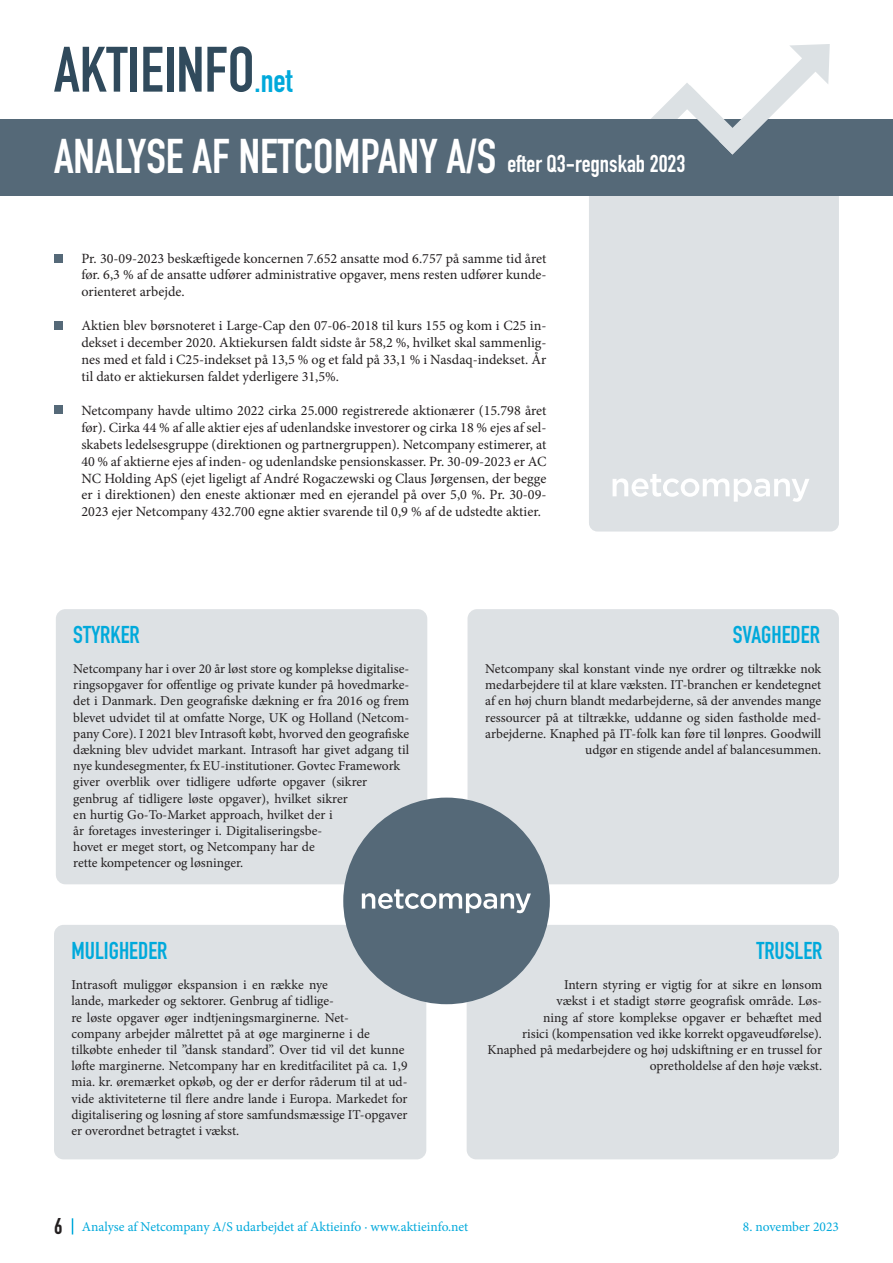
<style>
.page{position:relative;width:893px;height:1263px;background:#fff}
.page>*{position:absolute;margin:0;border:0;box-sizing:border-box;transform-origin:0 0}
.t1{font:700 63px "DIN Condensed";color:#304a5c}
.t2{font:700 48px "DIN Condensed";color:#fff}
.t3{font:700 24px "DIN Condensed";color:#00a9db}
.t4{font:700 24px "DIN Condensed";color:#fff}
.t5{font:700 22.5px "DIN Condensed";color:#231f20}
.t6{font:14.1px/17px "Minion Pro";color:#231f20;text-align:justify}
.t7{font:13.5px/16.2px "Minion Pro";color:#231f20}
.t8{font:13.5px "Minion Pro";color:#00a9db}
.s1{font-size:33px;color:#00a9db}
</style>
<div class="page">
<div style="left:589px;top:187px;width:250px;height:344px;background:#dde1e4;border-radius:9px"></div>
<div style="left:0;top:119px;width:893px;height:77px;background:#556978"></div>
<svg style="left:651px;top:44px;width:179px;height:111px"></svg>
<svg style="left:72px;top:1218px;width:1px;height:16px"></svg>
<svg style="left:613px;top:474px;width:196px;height:28px"></svg>
<div style="left:54px;top:254px;width:9px;height:9px;background:#556978"></div>
<div style="left:54px;top:321px;width:9px;height:9px;background:#556978"></div>
<div style="left:54px;top:406px;width:9px;height:8px;background:#556978"></div>
<div style="left:56px;top:609px;width:371px;height:275px;background:#dde1e4;border-radius:10px"></div>
<div style="left:467px;top:609px;width:372px;height:275px;background:#dde1e4;border-radius:10px"></div>
<div style="left:54px;top:925px;width:372px;height:234px;background:#dde1e4;border-radius:10px"></div>
<div style="left:467px;top:925px;width:372px;height:234px;background:#dde1e4;border-radius:10px"></div>
<div style="left:343px;top:798px;width:207px;height:206px;background:#556978;border-radius:50%"></div>
<svg style="left:362px;top:889px;width:169px;height:24px"></svg>
<p class="t1" style="left:54px;top:27px;width:240px">AKTIEINFO<span class="s1">.net</span></p>
<p class="t2" style="left:54px;top:124px;width:444px">ANALYSE AF NETCOMPANY A/S</p>
<p class="t4" style="left:507px;top:148px;width:180px">efter Q3-regnskab 2023</p>
<p class="t6" style="left:81px;top:250px;width:466px">Pr. 30-09-2023 beskæftigede koncernen 7.652 ansatte mod 6.757 på samme tid året før. 6,3 % af de ansatte udfører administrative opgaver, mens resten udfører kunde&shy;orienteret arbejde.</p>
<p class="t6" style="left:81px;top:317px;width:466px">Aktien blev børsnoteret i Large-Cap den 07-06-2018 til kurs 155 og kom i C25 in&shy;dekset i december 2020. Aktiekursen faldt sidste år 58,2 %, hvilket skal sammenlig&shy;nes med et fald i C25-indekset på 13,5 % og et fald på 33,1 % i Nasdaq-indekset. År til dato er aktiekursen faldet yderligere 31,5%.</p>
<p class="t6" style="left:81px;top:402px;width:466px">Netcompany havde ultimo 2022 cirka 25.000 registrerede aktionærer (15.798 året før). Cirka 44 % af alle aktier ejes af udenlandske investorer og cirka 18 % ejes af sel&shy;skabets ledelsesgruppe (direktionen og partnergruppen). Netcompany estimerer, at 40 % af aktierne ejes af inden- og udenlandske pensionskasser. Pr. 30-09-2023 er AC NC Holding ApS (ejet ligeligt af André Rogaczewski og Claus Jørgensen, der begge er i direktionen) den eneste aktionær med en ejerandel på over 5,0 %. Pr. 30-09- 2023 ejer Netcompany 432.700 egne aktier svarende til 0,9 % af de udstedte aktier.</p>
<p class="t3" style="left:73px;top:618px;width:68px">STYRKER</p>
<p class="t3" style="left:733px;top:619px;width:89px">SVAGHEDER</p>
<p class="t7" style="left:73px;top:661px;width:338px">Netcompany har i over 20 år løst store og komplekse digitalise&shy;ringsopgaver for offentlige og private kunder på hovedmarke&shy;det i Danmark. Den geografiske dækning er fra 2016 og frem blevet udvidet til at omfatte Norge, UK og Holland (Netcom&shy;pany Core). I 2021 blev Intrasoft købt, hvorved den geografiske dækning blev udvidet markant. Intrasoft har givet adgang til nye kundesegmenter, fx EU-institutioner. Govtec Framework giver overblik over tidligere udførte opgaver (sikrer genbrug af tidligere løste opgaver), hvilket sikrer<br>en hurtig Go-To-Market approach, hvilket der i<br>år foretages investeringer i. Digitaliseringsbe-<br>hovet er meget stort, og Netcompany har de<br>rette kompetencer og løsninger.</p>
<p class="t7" style="left:485px;top:661px;width:338px;text-align:right">Netcompany skal konstant vinde nye ordrer og tiltrække nok medarbejdere til at klare væksten. IT-branchen er kendetegnet af en høj churn blandt medarbejderne, så der anvendes mange ressourcer på at tiltrække, uddanne og siden fastholde med&shy;arbejderne. Knaphed på IT-folk kan føre til lønpres. Goodwill udgør en stigende andel af balancesummen.</p>
<p class="t3" style="left:71px;top:935px;width:97px">MULIGHEDER</p>
<p class="t3" style="left:756px;top:935px;width:68px">TRUSLER</p>
<p class="t7" style="left:71px;top:977px;width:338px">Intrasoft muliggør ekspansion i en række nye<br>lande, markeder og sektorer. Genbrug af tidlige-<br>re løste opgaver øger indtjeningsmarginerne. Net-<br>company arbejder målrettet på at øge marginerne i de tilkøbte enheder til ”dansk standard”. Over tid vil det kunne løfte marginerne. Netcompany har en kreditfacilitet på ca. 1,9 mia. kr. øremærket opkøb, og der er derfor råderum til at ud&shy;vide aktiviteterne til flere andre lande i Europa. Markedet for digitalisering og løsning af store samfundsmæssige IT-opgaver er overordnet betragtet i vækst.</p>
<p class="t7" style="left:488px;top:977px;width:336px;text-align:right">Intern styring er vigtig for at sikre en lønsom<br>vækst i et stadigt større geografisk område. Løs-<br>ning af store komplekse opgaver er behæftet med<br>risici (kompensation ved ikke korrekt opgaveudførelse).<br>Knaphed på medarbejdere og høj udskiftning er en trussel for opretholdelse af den høje vækst.</p>
<p class="t5" style="left:54px;top:1211px;width:10px">6</p>
<p class="t8" style="left:82px;top:1218px;width:388px">Analyse af Netcompany A/S udarbejdet af Aktieinfo ∙ www.aktieinfo.net</p>
<p class="t8" style="left:743px;top:1218px;width:98px">8. november 2023</p>
</div>
